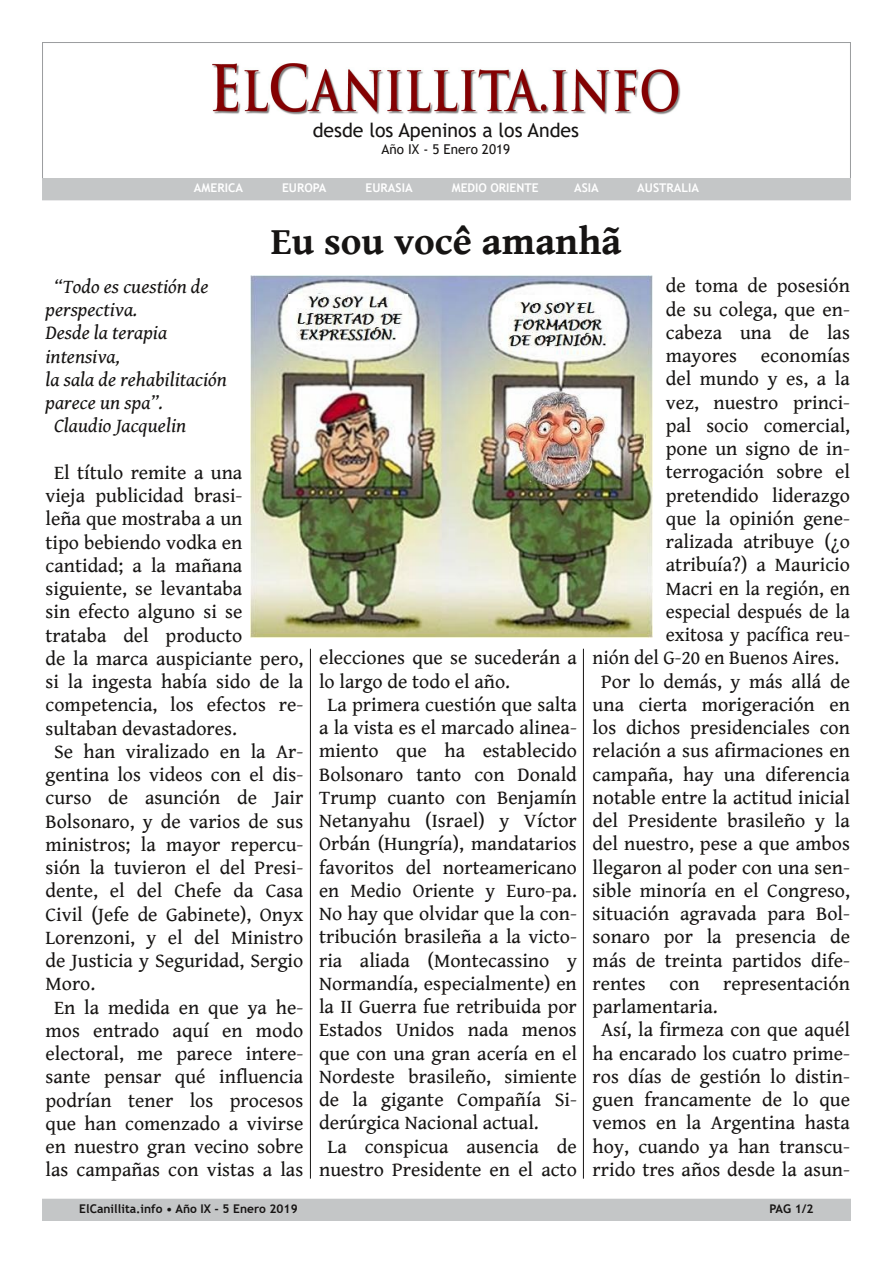
<style>
.page{position:relative;width:893px;height:1263px;background:#fff}
.page>*{position:absolute;margin:0;border:0;box-sizing:border-box;transform-origin:0 0}
.t1{font:700 39px "Gentium Book Basic";color:#161413}
.t2{font:19.95px "Gentium Book Basic";color:#161413}
.t3{font:italic 19.95px "Gentium Book Basic";color:#161413}
.t4{font:19.5px "Trebuchet MS";color:#161413}
.t5{font:13.5px "Trebuchet MS";color:#161413}
.t6{font:700 12px "Trebuchet MS";color:#fff}
.t7{font:700 12px "Trebuchet MS";color:#161413}
</style>
<div class="page">
<div style="left:43px;top:1199px;width:807px;height:21px;background:#c4c6c7"></div>
<div style="left:42px;top:1199px;width:809px;height:22px;border:1px solid #c4c6c7"></div>
<img style="left:213px;top:64px;width:467px;height:51px">
<div style="left:43px;top:179px;width:807px;height:21px;background:#c4c6c7"></div>
<div style="left:42px;top:178px;width:809px;height:22px;border:1px solid #c4c6c7"></div>
<img style="left:251px;top:275px;width:402px;height:363px">
<hr style="left:310px;top:649px;width:1px;height:530px;background:#161413">
<hr style="left:583px;top:649px;width:1px;height:530px;background:#161413">
<p class="t4" style="left:313px;top:119px;width:268px">desde los Apeninos a los Andes</p>
<p class="t5" style="left:382px;top:142px;width:130px">Año IX ‐ 5 Enero 2019</p>
<p class="t6" style="left:194px;top:181px;width:51px">AMERICA</p>
<p class="t6" style="left:282px;top:181px;width:46px">EUROPA</p>
<p class="t6" style="left:366px;top:181px;width:49px">EURASIA</p>
<p class="t6" style="left:452px;top:181px;width:88px">MEDIO ORIENTE</p>
<p class="t6" style="left:574px;top:181px;width:26px">ASIA</p>
<p class="t6" style="left:637px;top:181px;width:63px">AUSTRALIA</p>
<h1 class="t1" style="left:271px;top:219px;width:352px">Eu sou você amanhã</h1>
<p class="t3" style="left:54px;top:275px;width:156px">“Todo es cuestión de</p>
<p class="t3" style="left:46px;top:299px;width:93px">perspectiva.</p>
<p class="t3" style="left:46px;top:322px;width:123px">Desde la terapia</p>
<p class="t3" style="left:46px;top:345px;width:76px">intensiva,</p>
<p class="t3" style="left:46px;top:368px;width:183px">la sala de rehabilitación</p>
<p class="t3" style="left:46px;top:392px;width:119px">parece un spa”.</p>
<p class="t3" style="left:54px;top:415px;width:134px">Claudio Jacquelin</p>
<p class="t2" style="left:54px;top:461px;width:190px">El título remite a una</p>
<p class="t2" style="left:46px;top:485px;width:198px">vieja publicidad brasi-</p>
<p class="t2" style="left:46px;top:508px;width:198px">leña que mostraba a un</p>
<p class="t2" style="left:46px;top:531px;width:198px">tipo bebiendo vodka en</p>
<p class="t2" style="left:46px;top:554px;width:198px">cantidad; a la mañana</p>
<p class="t2" style="left:46px;top:578px;width:198px">siguiente, se levantaba</p>
<p class="t2" style="left:46px;top:601px;width:198px">sin efecto alguno si se</p>
<p class="t2" style="left:46px;top:624px;width:198px">trataba del producto</p>
<p class="t2" style="left:46px;top:647px;width:259px">de la marca auspiciante pero,</p>
<p class="t2" style="left:46px;top:671px;width:259px">si la ingesta había sido de la</p>
<p class="t2" style="left:46px;top:694px;width:259px">competencia, los efectos re-</p>
<p class="t2" style="left:46px;top:717px;width:193px">sultaban devastadores.</p>
<p class="t2" style="left:54px;top:740px;width:251px">Se han viralizado en la Ar-</p>
<p class="t2" style="left:46px;top:764px;width:259px">gentina los videos con el dis-</p>
<p class="t2" style="left:46px;top:787px;width:259px">curso de asunción de Jair</p>
<p class="t2" style="left:46px;top:810px;width:259px">Bolsonaro, y de varios de sus</p>
<p class="t2" style="left:46px;top:833px;width:259px">ministros; la mayor repercu-</p>
<p class="t2" style="left:46px;top:857px;width:259px">sión la tuvieron el del Presi-</p>
<p class="t2" style="left:46px;top:880px;width:259px">dente, el del Chefe da Casa</p>
<p class="t2" style="left:46px;top:903px;width:259px">Civil (Jefe de Gabinete), Onyx</p>
<p class="t2" style="left:46px;top:926px;width:259px">Lorenzoni, y el del Ministro</p>
<p class="t2" style="left:46px;top:950px;width:259px">de Justicia y Seguridad, Sergio</p>
<p class="t2" style="left:46px;top:973px;width:51px">Moro.</p>
<p class="t2" style="left:54px;top:996px;width:251px">En la medida en que ya he-</p>
<p class="t2" style="left:46px;top:1019px;width:259px">mos entrado aquí en modo</p>
<p class="t2" style="left:46px;top:1043px;width:259px">electoral, me parece intere-</p>
<p class="t2" style="left:46px;top:1066px;width:259px">sante pensar qué influencia</p>
<p class="t2" style="left:46px;top:1089px;width:259px">podrían tener los procesos</p>
<p class="t2" style="left:46px;top:1112px;width:259px">que han comenzado a vivirse</p>
<p class="t2" style="left:46px;top:1136px;width:259px">en nuestro gran vecino sobre</p>
<p class="t2" style="left:46px;top:1159px;width:259px">las campañas con vistas a las</p>
<p class="t2" style="left:319px;top:647px;width:259px">elecciones que se sucederán a</p>
<p class="t2" style="left:319px;top:670px;width:192px">lo largo de todo el año.</p>
<p class="t2" style="left:328px;top:693px;width:251px">La primera cuestión que salta</p>
<p class="t2" style="left:319px;top:717px;width:259px">a la vista es el marcado alinea-</p>
<p class="t2" style="left:319px;top:740px;width:259px">miento que ha establecido</p>
<p class="t2" style="left:319px;top:763px;width:259px">Bolsonaro tanto con Donald</p>
<p class="t2" style="left:319px;top:786px;width:259px">Trump cuanto con Benjamín</p>
<p class="t2" style="left:319px;top:810px;width:259px">Netanyahu (Israel) y Víctor</p>
<p class="t2" style="left:319px;top:833px;width:259px">Orbán (Hungría), mandatarios</p>
<p class="t2" style="left:319px;top:856px;width:259px">favoritos del norteamericano</p>
<p class="t2" style="left:319px;top:879px;width:259px">en Medio Oriente y Euro-pa.</p>
<p class="t2" style="left:319px;top:903px;width:259px">No hay que olvidar que la con-</p>
<p class="t2" style="left:319px;top:926px;width:259px">tribución brasileña a la victo-</p>
<p class="t2" style="left:319px;top:949px;width:259px">ria aliada (Montecassino y</p>
<p class="t2" style="left:319px;top:972px;width:259px">Normandía, especialmente) en</p>
<p class="t2" style="left:319px;top:996px;width:259px">la II Guerra fue retribuida por</p>
<p class="t2" style="left:319px;top:1019px;width:259px">Estados Unidos nada menos</p>
<p class="t2" style="left:319px;top:1042px;width:259px">que con una gran acería en el</p>
<p class="t2" style="left:319px;top:1065px;width:259px">Nordeste brasileño, simiente</p>
<p class="t2" style="left:319px;top:1089px;width:259px">de la gigante Compañía Si-</p>
<p class="t2" style="left:319px;top:1112px;width:221px">derúrgica Nacional actual.</p>
<p class="t2" style="left:328px;top:1135px;width:251px">La conspicua ausencia de</p>
<p class="t2" style="left:319px;top:1158px;width:259px">nuestro Presidente en el acto</p>
<p class="t2" style="left:666px;top:275px;width:186px">de toma de posesión</p>
<p class="t2" style="left:666px;top:298px;width:186px">de su colega, que en-</p>
<p class="t2" style="left:666px;top:321px;width:186px">cabeza una de las</p>
<p class="t2" style="left:666px;top:345px;width:186px">mayores economías</p>
<p class="t2" style="left:666px;top:368px;width:186px">del mundo y es, a la</p>
<p class="t2" style="left:666px;top:391px;width:186px">vez, nuestro princi-</p>
<p class="t2" style="left:666px;top:414px;width:186px">pal socio comercial,</p>
<p class="t2" style="left:666px;top:438px;width:186px">pone un signo de in-</p>
<p class="t2" style="left:666px;top:461px;width:186px">terrogación sobre el</p>
<p class="t2" style="left:666px;top:484px;width:186px">pretendido liderazgo</p>
<p class="t2" style="left:666px;top:507px;width:186px">que la opinión gene-</p>
<p class="t2" style="left:666px;top:531px;width:186px">ralizada atribuye (¿o</p>
<p class="t2" style="left:666px;top:554px;width:186px">atribuía?) a Mauricio</p>
<p class="t2" style="left:666px;top:577px;width:186px">Macri en la región, en</p>
<p class="t2" style="left:666px;top:600px;width:186px">especial después de la</p>
<p class="t2" style="left:666px;top:624px;width:186px">exitosa y pacífica reu-</p>
<p class="t2" style="left:593px;top:647px;width:248px">nión del G-20 en Buenos Aires.</p>
<p class="t2" style="left:601px;top:670px;width:250px">Por lo demás, y más allá de</p>
<p class="t2" style="left:593px;top:693px;width:259px">una cierta morigeración en</p>
<p class="t2" style="left:593px;top:717px;width:259px">los dichos presidenciales con</p>
<p class="t2" style="left:593px;top:740px;width:259px">relación a sus afirmaciones en</p>
<p class="t2" style="left:593px;top:763px;width:259px">campaña, hay una diferencia</p>
<p class="t2" style="left:593px;top:786px;width:259px">notable entre la actitud inicial</p>
<p class="t2" style="left:593px;top:810px;width:259px">del Presidente brasileño y la</p>
<p class="t2" style="left:593px;top:833px;width:259px">del nuestro, pese a que ambos</p>
<p class="t2" style="left:593px;top:856px;width:259px">llegaron al poder con una sen-</p>
<p class="t2" style="left:593px;top:879px;width:259px">sible minoría en el Congreso,</p>
<p class="t2" style="left:593px;top:903px;width:259px">situación agravada para Bol-</p>
<p class="t2" style="left:593px;top:926px;width:259px">sonaro por la presencia de</p>
<p class="t2" style="left:593px;top:949px;width:259px">más de treinta partidos dife-</p>
<p class="t2" style="left:593px;top:972px;width:259px">rentes con representación</p>
<p class="t2" style="left:593px;top:996px;width:126px">parlamentaria.</p>
<p class="t2" style="left:601px;top:1019px;width:250px">Así, la firmeza con que aquél</p>
<p class="t2" style="left:593px;top:1042px;width:259px">ha encarado los cuatro prime-</p>
<p class="t2" style="left:593px;top:1065px;width:259px">ros días de gestión lo distin-</p>
<p class="t2" style="left:593px;top:1089px;width:259px">guen francamente de lo que</p>
<p class="t2" style="left:593px;top:1112px;width:259px">vemos en la Argentina hasta</p>
<p class="t2" style="left:593px;top:1135px;width:259px">hoy, cuando ya han transcu-</p>
<p class="t2" style="left:593px;top:1158px;width:259px">rrido tres años desde la asun-</p>
<p class="t7" style="left:79px;top:1201px;width:220px">ElCanillita.info • Año IX ‐ 5 Enero 2019</p>
<p class="t7" style="left:769px;top:1201px;width:46px">PAG 1/2</p>
</div>
